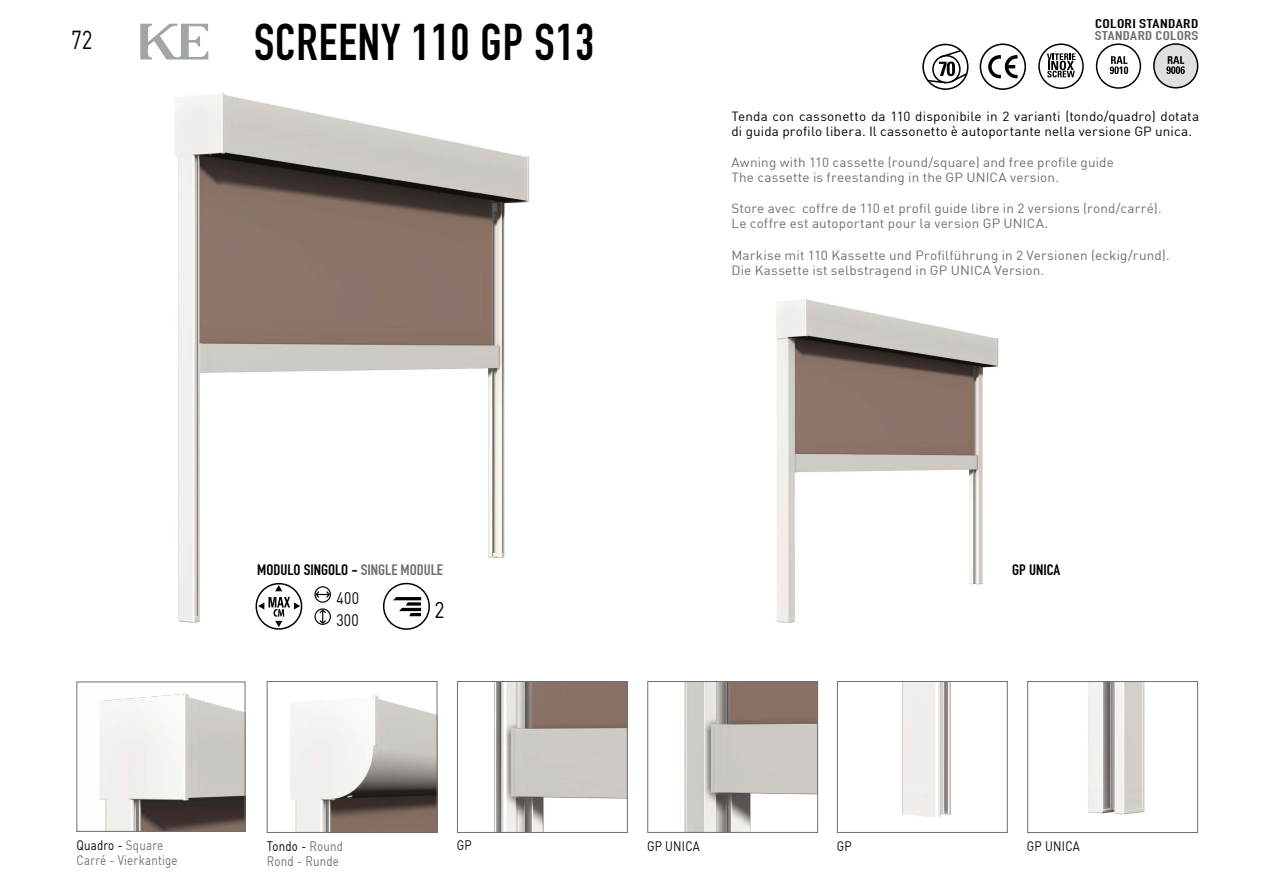
<style>
.page{position:relative;width:1263px;height:893px;background:#fff}
.page>*{position:absolute;margin:0;border:0;box-sizing:border-box;transform-origin:0 0}
.t1{font:50.85px "DIN Engschrift Std";letter-spacing:.02em;color:#000}
.t2{font:25.5px "DIN";color:#000;scale:.8 1}
.t3{font:22.5px "DIN";color:#000;scale:.85 1}
.t4{font:16.5px/22.4px "DIN";letter-spacing:.025em;color:#000;scale:.85 1}
.t5{font:15px "DIN Engschrift Std";color:#000;scale:1.1 1}
.t6{font:13.5px/15px "DIN";letter-spacing:.02em;color:#706f6f;scale:.85 1}
.t7{font:13.5px "DIN";letter-spacing:.02em;color:#000;scale:.85 1}
.t8{font:13.05px/15px "DIN";letter-spacing:.015em;color:#706f6f}
.t9{font:13.05px/15px "DIN";letter-spacing:.01em;color:#000}
.t10{font:12.6px "DIN Engschrift Std";letter-spacing:.02em;color:#000;scale:1.37 1}
.t11{font:12.6px "DIN Engschrift Std";letter-spacing:.02em;color:#706f6f;scale:1.33 1}
.s1{color:#706f6f}
.s2{color:#000}
</style>
<div class="page">
<svg style="left:140px;top:24px;width:68px;height:36px"></svg>
<img style="left:776px;top:298px;width:223px;height:325px">
<img style="left:175px;top:93px;width:355px;height:531px">
<svg style="left:252px;top:581px;width:54px;height:49px"></svg>
<svg style="left:315px;top:609px;width:15px;height:15px"></svg>
<div style="left:314px;top:608px;width:17px;height:17px;border:1px solid #000;border-radius:50%"></div>
<svg style="left:319px;top:609px;width:7px;height:15px"></svg>
<svg style="left:315px;top:587px;width:15px;height:15px"></svg>
<div style="left:314px;top:586px;width:17px;height:17px;border:1px solid #000;border-radius:50%"></div>
<svg style="left:315px;top:591px;width:15px;height:7px"></svg>
<svg style="left:379px;top:581px;width:55px;height:49px"></svg>
<img style="left:99px;top:693px;width:144px;height:137px">
<div style="left:76px;top:682px;width:169px;height:150px;border:1px solid #706f6f"></div>
<img style="left:290px;top:695px;width:145px;height:136px">
<div style="left:267px;top:681px;width:170px;height:152px;border:1px solid #706f6f"></div>
<img style="left:494px;top:683px;width:132px;height:148px">
<div style="left:457px;top:681px;width:171px;height:152px;border:1px solid #706f6f"></div>
<img style="left:902px;top:683px;width:49px;height:135px">
<div style="left:837px;top:681px;width:171px;height:152px;border:1px solid #706f6f"></div>
<svg style="left:923px;top:44px;width:45px;height:45px"></svg>
<div style="left:922px;top:44px;width:46px;height:46px;border:2px solid #000;border-radius:50%"></div>
<svg style="left:926px;top:49px;width:43px;height:35px"></svg>
<svg style="left:1039px;top:44px;width:44px;height:44px"></svg>
<div style="left:1038px;top:43px;width:46px;height:46px;border:2px solid #000;border-radius:50%"></div>
<svg style="left:1047px;top:53px;width:28px;height:24px"></svg>
<div style="left:1096px;top:43px;width:45px;height:46px;border:2px solid #000;border-radius:50%"></div>
<svg style="left:1110px;top:56px;width:18px;height:18px"></svg>
<div style="left:1154px;top:44px;width:44px;height:44px;background:#e0e0df;border-radius:50%"></div>
<div style="left:1153px;top:43px;width:45px;height:46px;border:2px solid #000;border-radius:50%"></div>
<svg style="left:1166px;top:56px;width:19px;height:18px"></svg>
<div style="left:980px;top:43px;width:46px;height:47px;border:2px solid #000;border-radius:50%"></div>
<svg style="left:988px;top:55px;width:29px;height:23px"></svg>
<img style="left:684px;top:683px;width:132px;height:148px">
<div style="left:647px;top:681px;width:171px;height:152px;border:1px solid #706f6f"></div>
<img style="left:1088px;top:683px;width:57px;height:132px">
<div style="left:1027px;top:681px;width:171px;height:152px;border:1px solid #706f6f"></div>
<h2 class="t2" style="left:71px;top:23px;width:28px">72</h2>
<h1 class="t1" style="left:254px;top:12px;width:341px">SCREENY 110 GP S13</h1>
<p class="t10" style="left:1095px;top:16px;width:77px">COLORI STANDARD</p>
<p class="t11" style="left:1095px;top:28px;width:79px">STANDARD COLORS</p>
<p class="t9" style="left:731px;top:109px;width:469px">Tenda con cassonetto da 110 disponibile in 2 varianti (tondo/quadro) dotata di guida profilo libera. Il cassonetto è autoportante nella versione GP unica.</p>
<p class="t8" style="left:731px;top:154px;width:384px">Awning with 110 cassette (round/square) and free profile guide<br>The cassette is freestanding in the GP UNICA version.</p>
<p class="t8" style="left:731px;top:201px;width:432px">Store avec coffre de 110 et profil guide libre in 2 versions (rond/carré).<br>Le coffre est autoportant pour la version GP UNICA.</p>
<p class="t8" style="left:731px;top:248px;width:440px">Markise mit 110 Kassette und Profilführung in 2 Versionen (eckig/rund).<br>Die Kassette ist selbstragend in GP UNICA Version.</p>
<p class="t5" style="left:257px;top:561px;width:170px">MODULO SINGOLO - <span class="s1">SINGLE MODULE</span></p>
<h3 class="t3" style="left:434px;top:596px;width:13px">2</h3>
<p class="t4" style="left:336px;top:586px;width:28px">400<br>300</p>
<p class="t6" style="left:77px;top:837px;width:121px"><span class="s2">Quadro -</span> Square<br>Carré - Vierkantige</p>
<p class="t7" style="left:267px;top:838px;width:91px">Tondo - <span class="s1">Round</span></p>
<p class="t7" style="left:457px;top:837px;width:19px">GP</p>
<p class="t6" style="left:267px;top:853px;width:86px">Rond - Runde</p>
<p class="t5" style="left:1012px;top:561px;width:45px">GP UNICA</p>
<p class="t7" style="left:647px;top:838px;width:64px">GP UNICA</p>
<p class="t7" style="left:837px;top:838px;width:19px">GP</p>
<p class="t7" style="left:1027px;top:838px;width:64px">GP UNICA</p>
</div>
